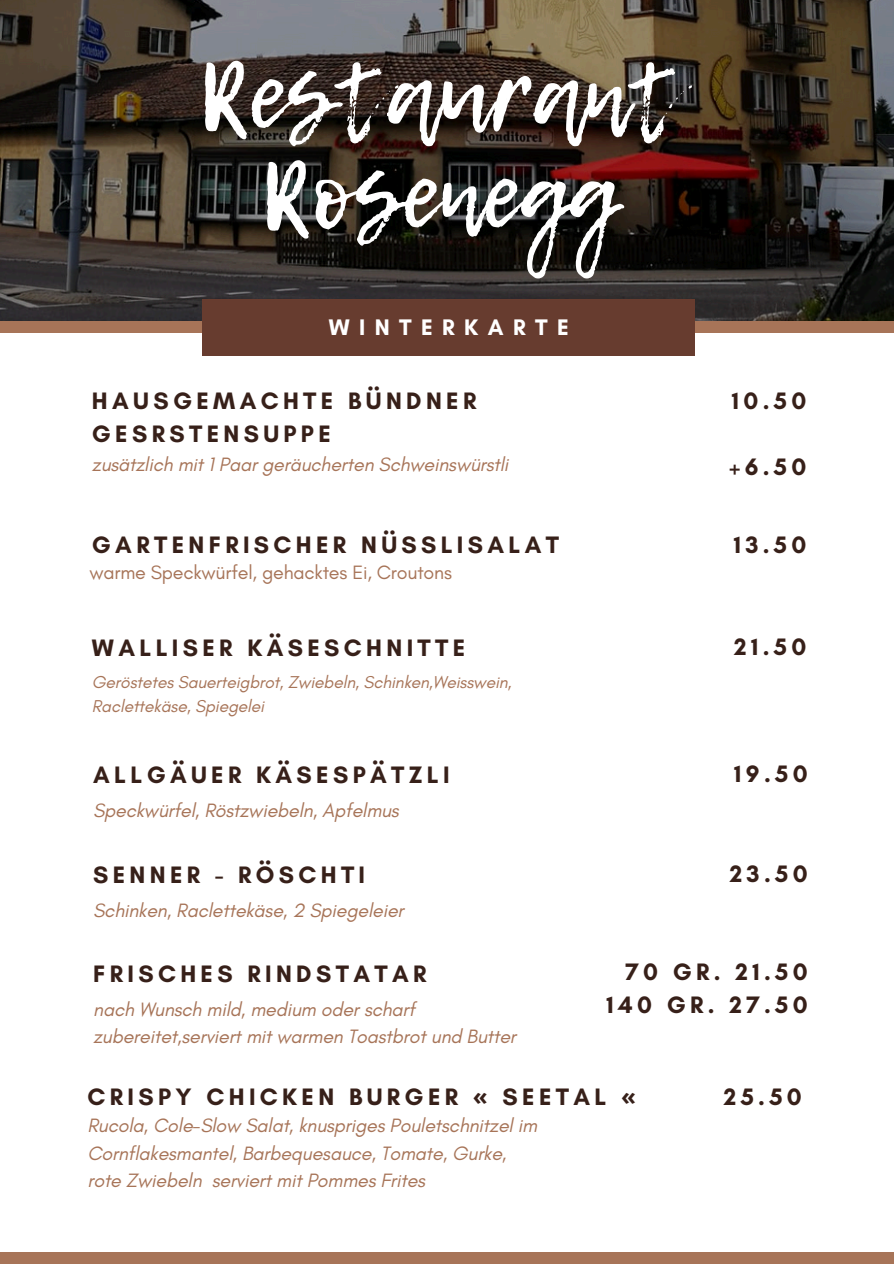
<style>
.page{position:relative;width:894px;height:1264px;background:#fff}
.page>*{position:absolute;margin:0;border:0;box-sizing:border-box;transform-origin:0 0}
.t1{font:94.35px/99.4px "Lemon Tuesday";color:#fff;text-align:center}
.t2{font:700 24.15px/32.8px "Glacial Indifference";letter-spacing:.18em;color:#372019}
.t3{font:700 22.95px "Glacial Indifference";letter-spacing:.41em;color:#fff}
.t4{font:italic 19.65px/27.3px "Glacial Indifference";letter-spacing:-.01em;color:#a77458}
.t5{font:19.65px "Glacial Indifference";letter-spacing:-.01em;color:#a77458}
.t6{font:italic 17.55px/24px "Glacial Indifference";letter-spacing:-.01em;color:#a77458}
.s1{font-family:"Noto Sans"}
</style>
<div class="page">
<img style="left:0;top:0;width:893px;height:321px">
<div style="left:0;top:1252px;width:893px;height:11px;background:#a77458"></div>
<div style="left:0;top:321px;width:893px;height:12px;background:#a77458"></div>
<div style="left:203px;top:299px;width:491px;height:56px;background:#673c2f"></div>
<p class="t1" style="left:198px;top:45px;width:481px">Restaurant<br>Rosenegg</p>
<p class="t3" style="left:328px;top:313px;width:241px">WINTERKARTE</p>
<h1 class="t2" style="left:92px;top:384px;width:386px">HAUSGEMACHTE BÜNDNER<br>GESRSTENSUPPE</h1>
<p class="t2" style="left:731px;top:384px;width:76px">10.50</p>
<p class="t4" style="left:92px;top:450px;width:418px">zusätzlich mit 1 Paar geräucherten Schweinswürstli</p>
<h2 class="t2" style="left:729px;top:449px;width:78px">+6.50</h2>
<p class="t2" style="left:92px;top:528px;width:468px">GARTENFRISCHER NÜSSLISALAT</p>
<h2 class="t2" style="left:733px;top:528px;width:74px">13.50</h2>
<h3 class="t5" style="left:89px;top:560px;width:364px">warme Speckwürfel, gehacktes Ei, Croutons</h3>
<h2 class="t2" style="left:92px;top:631px;width:375px">WALLISER KÄSESCHNITTE</h2>
<h2 class="t6" style="left:92px;top:670px;width:421px">Geröstetes Sauerteigbrot, Zwiebeln, Schinken,Weisswein,<br>Raclettekäse, Spiegelei</h2>
<h3 class="t2" style="left:93px;top:758px;width:358px">ALLGÄUER KÄSESPÄTZLI</h3>
<h2 class="t4" style="left:93px;top:796px;width:307px">Speckwürfel, Röstzwiebeln, Apfelmus</h2>
<p class="t2" style="left:93px;top:857px;width:273px">SENNER - RÖSCHTI</p>
<h2 class="t4" style="left:93px;top:896px;width:312px">Schinken, Raclettekäse, 2 Spiegeleier</h2>
<h3 class="t2" style="left:93px;top:956px;width:334px">FRISCHES RINDSTATAR</h3>
<h2 class="t4" style="left:93px;top:995px;width:424px">nach Wunsch mild, medium oder scharf zubereitet,serviert mit warmen Toastbrot und Butter</h2>
<h2 class="t2" style="left:734px;top:630px;width:74px">21.50</h2>
<h2 class="t2" style="left:734px;top:757px;width:75px">19.50</h2>
<h2 class="t2" style="left:729px;top:856px;width:79px">23.50</h2>
<h2 class="t2" style="left:606px;top:955px;width:203px;text-align:right">70 GR. 21.50<br>140 GR. 27.50</h2>
<h2 class="t2" style="left:87px;top:1080px;width:550px">CRISPY CHICKEN BURGER <span class="s1">«</span> SEETAL <span class="s1">«</span></h2>
<h3 class="t2" style="left:723px;top:1080px;width:80px">25.50</h3>
<h2 class="t4" style="left:87px;top:1111px;width:451px">Rucola, Cole-Slow Salat, knuspriges Pouletschnitzel im<br>Cornflakesmantel, Barbequesauce, Tomate, Gurke, rote Zwiebeln serviert mit Pommes Frites</h2>
</div>
